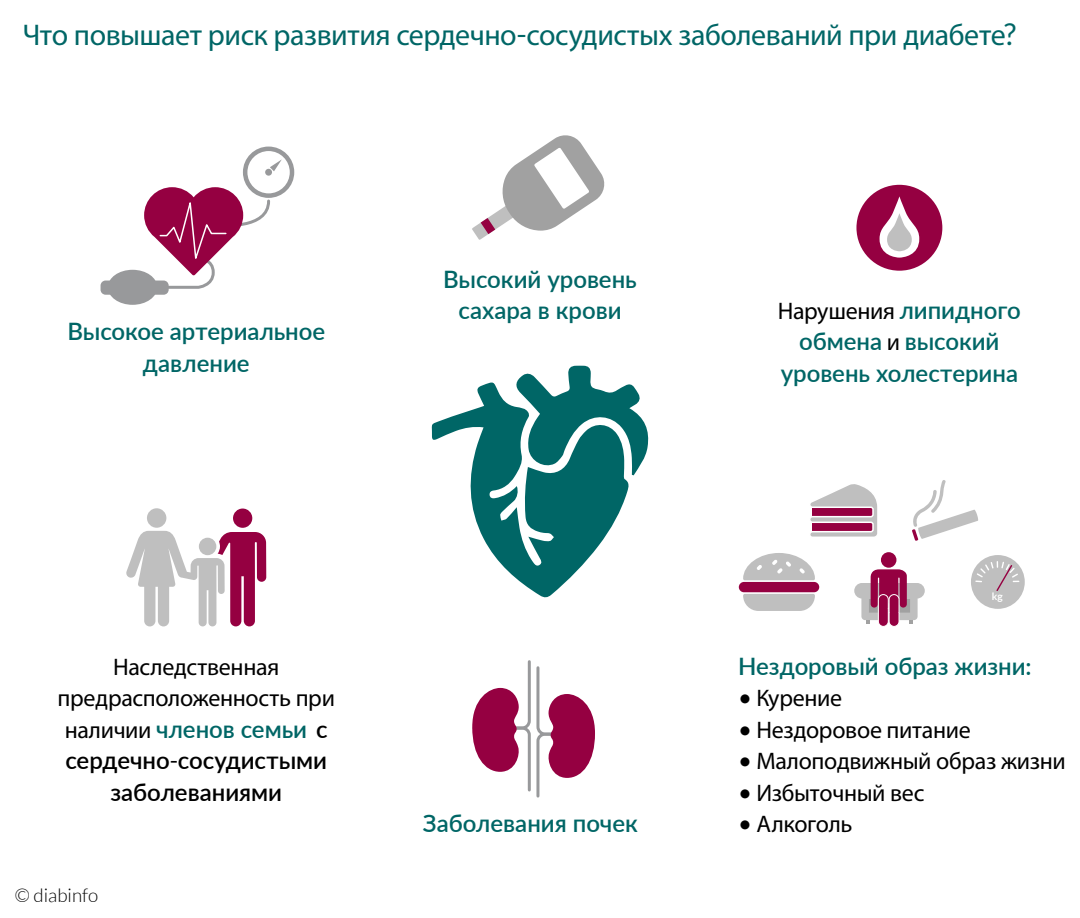
<style>
.page{position:relative;width:1080px;height:918px;background:#fff}
.page>*{position:absolute;margin:0;border:0;box-sizing:border-box;transform-origin:0 0}
.t1{font:30px "Myriad Pro";letter-spacing:-.015em;color:#066}
.t2{font:24px/31.5px "Myriad Pro";letter-spacing:-.015em;color:#000;text-align:center}
.t3{font:600 24px/31.5px "Lato";color:#066;text-align:center}
.t4{font:600 24px/31.5px "Lato";color:#000;text-align:center}
.t5{font:300 18.75px "Lato";color:#000}
.t6{font:700 10.27px "Lato";color:#fff}
.s1{font-family:"Lato"}
.s2{font-family:"Myriad Pro";font-weight:400}
.s3{color:#066}
.s4{font-weight:400}
.s5{font-family:"Lato";font-weight:600;color:#066}
.s6{font-family:"Myriad Pro";font-weight:400;color:#000}
</style>
<div class="page">
<div style="left:265px;top:169px;width:7px;height:7px;background:#98999b;border-radius:50%"></div>
<div style="left:243px;top:147px;width:51px;height:51px;border:4px solid #98999b;border-radius:50%"></div>
<svg style="left:270px;top:159px;width:12px;height:12px"></svg>
<div style="left:108px;top:270px;width:49px;height:35px;background:#98999b;border-radius:50%"></div>
<div style="left:101px;top:281px;width:68px;height:14px;background:#98999b;border-radius:5px"></div>
<svg style="left:144px;top:187px;width:128px;height:103px"></svg>
<svg style="left:472px;top:660px;width:123px;height:138px"></svg>
<svg style="left:912px;top:480px;width:66px;height:61px"></svg>
<div style="left:971px;top:555px;width:54px;height:54px;background:#bfbfbf;border-radius:50%"></div>
<svg style="left:975px;top:561px;width:44px;height:30px"></svg>
<svg style="left:126px;top:531px;width:140px;height:95px"></svg>
<div style="left:233px;top:509px;width:19px;height:19px;background:#950041;border-radius:50%"></div>
<div style="left:199px;top:538px;width:17px;height:17px;background:#bfbfbf;border-radius:50%"></div>
<div style="left:147px;top:508px;width:19px;height:20px;background:#bfbfbf;border-radius:50%"></div>
<svg style="left:472px;top:135px;width:133px;height:105px"></svg>
<svg style="left:743px;top:553px;width:72px;height:27px"></svg>
<svg style="left:743px;top:594px;width:72px;height:17px"></svg>
<div style="left:739px;top:582px;width:80px;height:10px;background:#950041;border-radius:5px"></div>
<svg style="left:810px;top:484px;width:68px;height:53px"></svg>
<div style="left:854px;top:583px;width:16px;height:16px;background:#bfbfbf;border-radius:50%"></div>
<div style="left:909px;top:583px;width:16px;height:16px;background:#bfbfbf;border-radius:50%"></div>
<div style="left:881px;top:552px;width:15px;height:16px;background:#950041;border-radius:50%"></div>
<svg style="left:861px;top:569px;width:57px;height:58px"></svg>
<div style="left:856px;top:185px;width:86px;height:86px;background:#950041;border-radius:50%"></div>
<svg style="left:880px;top:196px;width:39px;height:62px"></svg>
<svg style="left:431px;top:382px;width:198px;height:216px"></svg>
<svg style="left:514px;top:366px;width:135px;height:109px"></svg>
<p class="t1" style="left:22px;top:16px;width:995px">Что повышает риск развития сердечно<span class="s1">-</span>сосудистых заболеваний при диабете<span class="s1">?</span></p>
<p class="t3" style="left:67px;top:315px;width:259px">Высокое артериальное давление</p>
<p class="t3" style="left:443px;top:262px;width:195px">Высокий уровень сахара в крови</p>
<p class="t2" style="left:58px;top:651px;width:279px">Наследственная предрасположенность при</p>
<p class="t4" style="left:65px;top:712px;width:264px"><span class="s2">наличии</span> <span class="s3">членов семьи</span> с сердечно<span class="s4">-</span>сосудистыми заболеваниями</p>
<p class="t5" style="left:15px;top:885px;width:85px">© diabinfo</p>
<p class="t3" style="left:423px;top:806px;width:216px">Заболевания почек</p>
<p class="t2" style="left:778px;top:295px;width:244px">Нарушения <span class="s5">липидного</span></p>
<p class="t3" style="left:781px;top:325px;width:239px">обмена <span class="s6">и</span> высокий уровень холестерина</p>
<p class="t6" style="left:992px;top:590px;width:12px">kg</p>
<p class="t3" style="left:738px;top:649px;width:295px">Нездоровый образ жизни:</p>
<p class="t2" style="left:738px;top:682px;width:106px"><span class="s1">•</span> Курение</p>
<p class="t2" style="left:738px;top:714px;width:234px"><span class="s1">•</span> Нездоровое питание</p>
<p class="t2" style="left:738px;top:745px;width:329px"><span class="s1">•</span> Малоподвижный образ жизни</p>
<p class="t2" style="left:738px;top:777px;width:188px"><span class="s1">•</span> Избыточный вес</p>
<p class="t2" style="left:738px;top:808px;width:116px"><span class="s1">•</span> Алкоголь</p>
</div>
